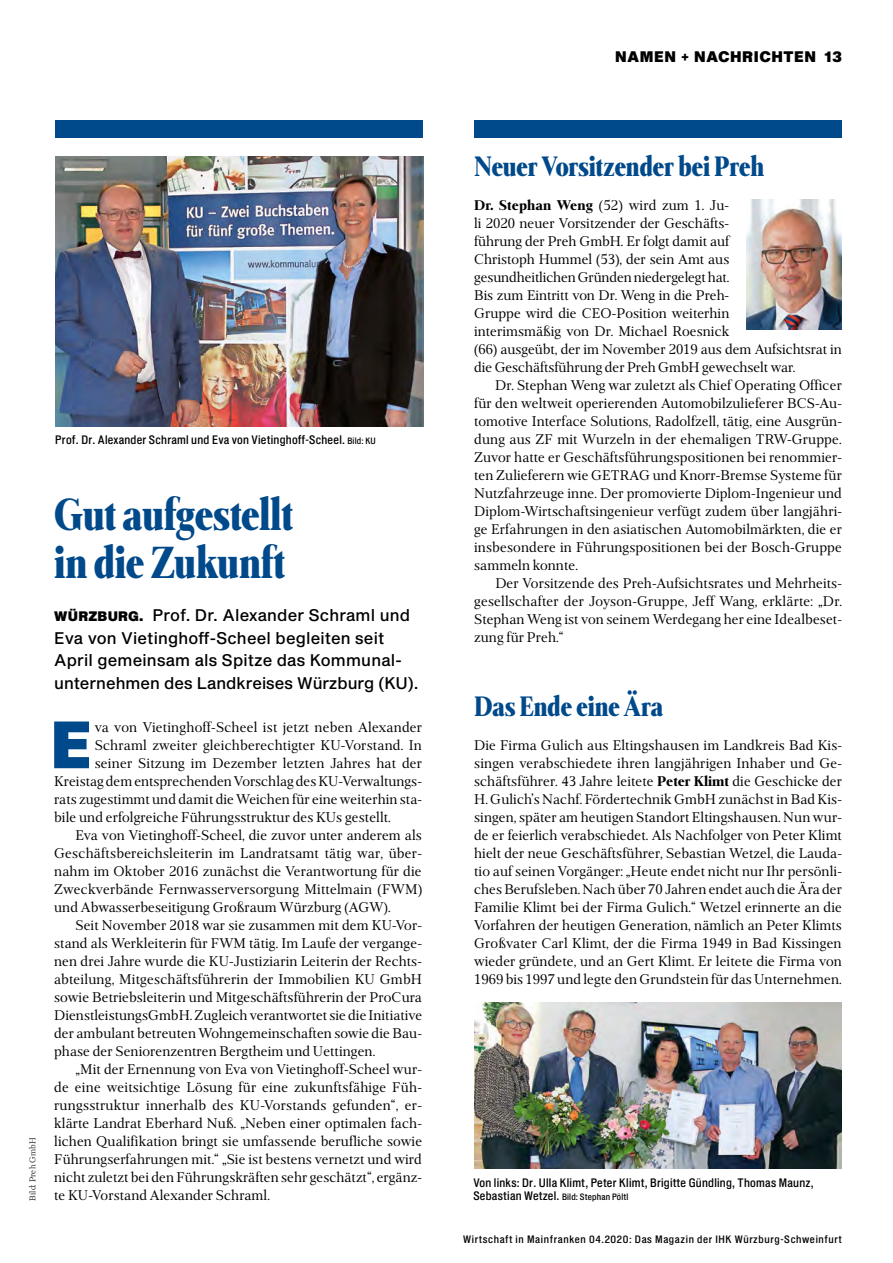
<style>
.page{position:relative;width:893px;height:1263px;background:#fff}
.page>*{position:absolute;margin:0;border:0;box-sizing:border-box;transform-origin:0 0}
.t1{font:65.4px "Shapiro Pro 96 Super";color:#00498a}
.t2{font:800 48px/48px "Frontis Condensed";letter-spacing:-.015em;color:#00498a;scale:.96 1}
.t3{font:800 30px "Frontis Condensed";letter-spacing:-.015em;color:#00498a;scale:.96 1}
.t4{font:16.5px/22.5px "Shapiro Pro 54 Middle";letter-spacing:.01em;color:#000}
.t5{font:15px/18px "Frontis";letter-spacing:.005em;color:#000;text-align:justify}
.t6{font:15px "Shapiro Pro 96 Super";letter-spacing:.04em;color:#000}
.t7{font:12px "Shapiro Pro 52 Middle";letter-spacing:.02em;color:#000}
.t8{font:10.5px "Shapiro Pro 52 Middle";letter-spacing:.06em;color:#000}
.t9{font:9px "Shapiro Pro 52 Middle";letter-spacing:.02em;color:#000}
.t10{font:300 9px "Frontis";letter-spacing:.02em;color:#000}
.s1{font-size:9px}
.s2{font-family:"Shapiro Pro 96 Super";font-size:13.5px}
.s3{font-weight:800}
.s4{font-size:12px}
</style>
<div class="page">
<div style="left:55px;top:120px;width:368px;height:18px;background:#00498a"></div>
<div style="left:475px;top:120px;width:367px;height:18px;background:#00498a"></div>
<img style="left:55px;top:156px;width:368px;height:270px">
<img style="left:475px;top:1002px;width:367px;height:166px">
<img style="left:746px;top:200px;width:96px;height:129px">
<p class="t7" style="left:55px;top:431px;width:322px">Prof. Dr. Alexander Schraml und Eva von Vietinghoff-Scheel. <span class="s1">Bild: KU</span></p>
<p class="t10" style="left:27px;top:1201px;width:65px;rotate:-90deg">Bild: Preh GmbH</p>
<h2 class="t2" style="left:54px;top:490px;width:250px">Gut aufgestellt in die Zukunft</h2>
<p class="t4" style="left:54px;top:605px;width:366px"><span class="s2">WÜRZBURG.</span> Prof. Dr. Alexander Schraml und Eva von Vietinghoff-Scheel begleiten seit April gemeinsam als Spitze das Kommunal&shy;unternehmen des Landkreises Würzburg (KU).</p>
<h1 class="t1" style="left:50px;top:698px;width:43px">E</h1>
<p class="t5" style="left:95px;top:718px;width:329px">va von Vietinghoff-Scheel ist jetzt neben Alexander</p>
<p class="t5" style="left:95px;top:736px;width:329px">Schraml zweiter gleichberechtigter KU-Vorstand. In</p>
<p class="t5" style="left:95px;top:754px;width:329px">seiner Sitzung im Dezember letzten Jahres hat der</p>
<p class="t5" style="left:54px;top:772px;width:369px">Kreistag dem entsprechenden Vorschlag des KU-Verwaltungs-</p>
<p class="t5" style="left:54px;top:790px;width:369px">rats zugestimmt und damit die Weichen für eine weiterhin sta-</p>
<p class="t5" style="left:54px;top:808px;width:338px">bile und erfolgreiche Führungsstruktur des KUs gestellt.</p>
<p class="t5" style="left:75px;top:826px;width:348px">Eva von Vietinghoff-Scheel, die zuvor unter anderem als</p>
<p class="t5" style="left:54px;top:844px;width:369px">Geschäftsbereichsleiterin im Landratsamt tätig war, über-</p>
<p class="t5" style="left:54px;top:862px;width:369px">nahm im Oktober 2016 zunächst die Verantwortung für die</p>
<p class="t5" style="left:54px;top:880px;width:369px">Zweckverbände Fernwasserversorgung Mittelmain (FWM)</p>
<p class="t5" style="left:54px;top:898px;width:338px">und Abwasserbeseitigung Großraum Würzburg (AGW).</p>
<p class="t5" style="left:75px;top:916px;width:348px">Seit November 2018 war sie zusammen mit dem KU-Vor-</p>
<p class="t5" style="left:54px;top:934px;width:369px">stand als Werkleiterin für FWM tätig. Im Laufe der vergange-</p>
<p class="t5" style="left:54px;top:952px;width:369px">nen drei Jahre wurde die KU-Justiziarin Leiterin der Rechts-</p>
<p class="t5" style="left:54px;top:970px;width:369px">abteilung, Mitgeschäftsführerin der Immobilien KU GmbH</p>
<p class="t5" style="left:54px;top:988px;width:369px">sowie Betriebsleiterin und Mitgeschäftsführerin der ProCura</p>
<p class="t5" style="left:54px;top:1006px;width:369px">DienstleistungsGmbH. Zugleich verantwortet sie die Initiative</p>
<p class="t5" style="left:54px;top:1024px;width:369px">der ambulant betreuten Wohngemeinschaften sowie die Bau-</p>
<p class="t5" style="left:54px;top:1042px;width:323px">phase der Seniorenzentren Bergtheim und Uettingen.</p>
<p class="t5" style="left:75px;top:1060px;width:348px">„Mit der Ernennung von Eva von Vietinghoff-Scheel wur-</p>
<p class="t5" style="left:54px;top:1078px;width:369px">de eine weitsichtige Lösung für eine zukunftsfähige Füh-</p>
<p class="t5" style="left:54px;top:1096px;width:369px">rungsstruktur innerhalb des KU-Vorstands gefunden“, er-</p>
<p class="t5" style="left:54px;top:1114px;width:369px">klärte Landrat Eberhard Nuß. „Neben einer optimalen fach-</p>
<p class="t5" style="left:54px;top:1132px;width:369px">lichen Qualifikation bringt sie umfassende berufliche sowie</p>
<p class="t5" style="left:54px;top:1150px;width:369px">Führungserfahrungen mit.“ „Sie ist bestens vernetzt und wird</p>
<p class="t5" style="left:54px;top:1168px;width:369px">nicht zuletzt bei den Führungskräften sehr geschätzt“, ergänz-</p>
<p class="t5" style="left:54px;top:1186px;width:217px">te KU-Vorstand Alexander Schraml.</p>
<p class="t6" style="left:615px;top:46px;width:228px">NAMEN + NACHRICHTEN 13</p>
<h3 class="t3" style="left:474px;top:146px;width:304px">Neuer Vorsitzender bei Preh</h3>
<p class="t5" style="left:474px;top:196px;width:369px;text-align:left"><span class="s3">Dr. Stephan Weng</span> (52) wird zum 1. Ju-<br>li 2020 neuer Vorsitzender der Geschäfts-<br>führung der Preh GmbH. Er folgt damit auf<br>Christoph Hummel (53), der sein Amt aus<br>gesundheitlichen Gründen niedergelegt hat.<br>Bis zum Eintritt von Dr. Weng in die Preh-<br>Gruppe wird die CEO-Position weiterhin<br>interimsmäßig von Dr. Michael Roesnick<br>(66) ausgeübt, der im November 2019 aus dem Aufsichtsrat in die Geschäftsführung der Preh GmbH gewechselt war.</p>
<p class="t5" style="left:474px;top:376px;width:369px;text-indent:21px">Dr. Stephan Weng war zuletzt als Chief Operating Officer für den weltweit operierenden Automobilzulieferer BCS-Au&shy;tomotive Interface Solutions, Radolfzell, tätig, eine Ausgrün&shy;dung aus ZF mit Wurzeln in der ehemaligen TRW-Gruppe.<br>Zuvor hatte er Geschäftsführungspositionen bei renommier&shy;ten Zulieferern wie GETRAG und Knorr-Bremse Systeme für Nutzfahrzeuge inne. Der promovierte Diplom-Ingenieur und Diplom-Wirtschaftsingenieur verfügt zudem über langjähri&shy;ge Erfahrungen in den asiatischen Automobilmärkten, die er insbesondere in Führungspositionen bei der Bosch-Gruppe sammeln konnte.</p>
<p class="t5" style="left:474px;top:574px;width:369px;text-indent:21px">Der Vorsitzende des Preh-Aufsichtsrates und Mehrheits&shy;gesellschafter der Joyson-Gruppe, Jeff Wang, erklärte: „Dr.<br>Stephan Weng ist von seinem Werdegang her eine Idealbeset&shy;zung für Preh.“</p>
<h3 class="t3" style="left:474px;top:686px;width:199px">Das Ende eine Ära</h3>
<p class="t5" style="left:474px;top:736px;width:369px">Die Firma Gulich aus Eltingshausen im Landkreis Bad Kis&shy;singen verabschiedete ihren langjährigen Inhaber und Ge&shy;schäftsführer. 43 Jahre leitete <span class="s3">Peter Klimt</span> die Geschicke der H. Gulich’s Nachf. Fördertechnik GmbH zunächst in Bad Kis&shy;singen, später am heutigen Standort Eltingshausen. Nun wur&shy;de er feierlich verabschiedet. Als Nachfolger von Peter Klimt hielt der neue Geschäftsführer, Sebastian Wetzel, die Lauda&shy;tio auf seinen Vorgänger: „Heute endet nicht nur Ihr persönli&shy;ches Berufsleben. Nach über 70 Jahren endet auch die Ära der Familie Klimt bei der Firma Gulich.“ Wetzel erinnerte an die Vorfahren der heutigen Generation, nämlich an Peter Klimts Großvater Carl Klimt, der die Firma 1949 in Bad Kissingen wieder gründete, und an Gert Klimt. Er leitete die Firma von 1969 bis 1997 und legte den Grundstein für das Unternehmen.</p>
<p class="t7" style="left:473px;top:1174px;width:342px">Von links: Dr. Ulla Klimt, Peter Klimt, Brigitte Gündling, Thomas Maunz,</p>
<p class="t9" style="left:473px;top:1190px;width:157px"><span class="s4">Sebastian Wetzel.</span> Bild: Stephan Pöltl</p>
<p class="t8" style="left:463px;top:1232px;width:380px">Wirtschaft in Mainfranken 04.2020: Das Magazin der IHK Würzburg-Schweinfurt</p>
</div>
